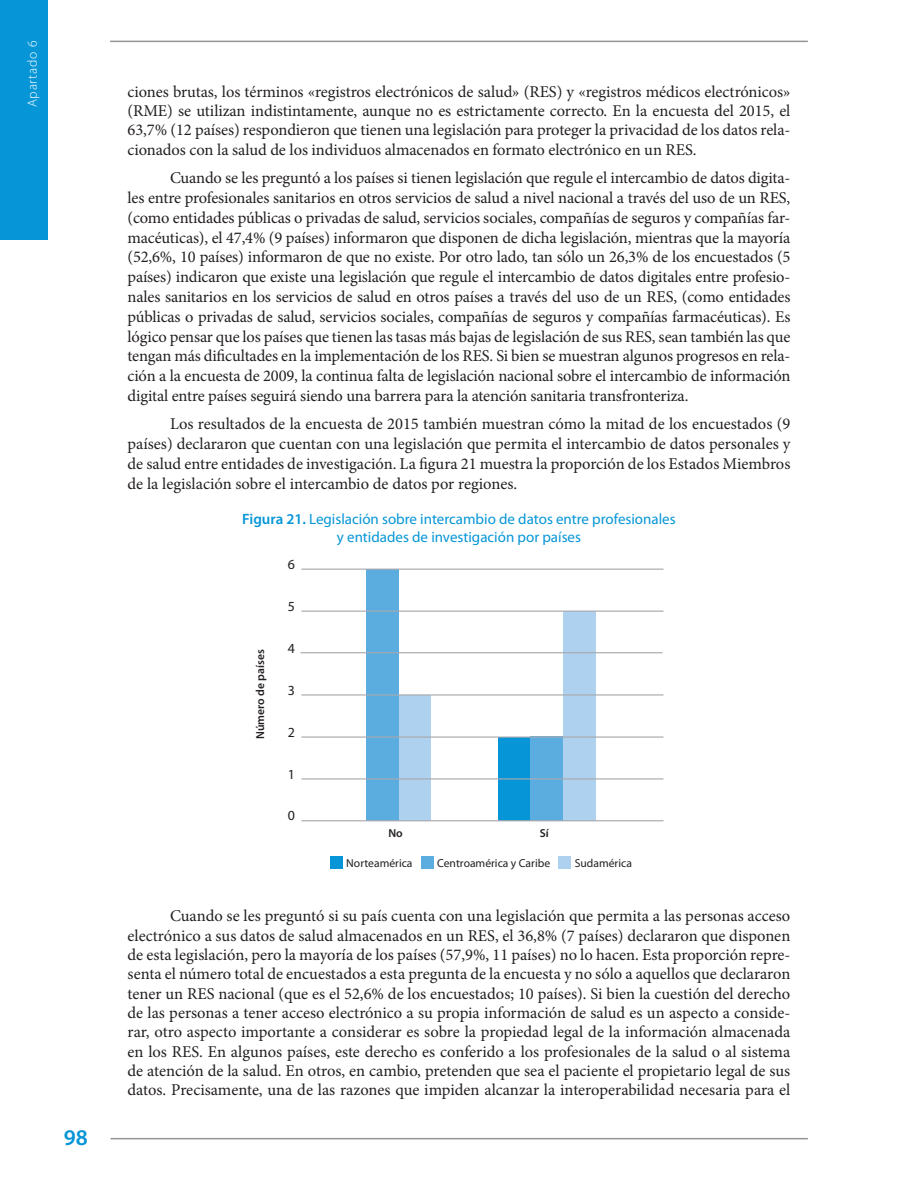
<style>
.page{position:relative;width:918px;height:1188px;background:#fff}
.page>*{position:absolute;margin:0;border:0;box-sizing:border-box;transform-origin:0 0}
.t1{font:600 22.5px "Myriad Pro";color:#0696d7}
.t2{font:16.5px/19.8px "Minion Pro";letter-spacing:-.005em;color:#231f20;text-align:justify}
.t3{font:15px/18px "Myriad Pro";color:#0696d7;text-align:center}
.t4{font:13.95px "Myriad Pro";color:#231f20}
.t5{font:300 13.5px "Myriad Pro";letter-spacing:.05em;color:#fff}
.t6{font:11.55px "Myriad Pro";color:#231f20}
.t7{font:600 11.55px "Myriad Pro";color:#231f20}
.s1{font-weight:600}
</style>
<div class="page">
<hr style="left:111px;top:1138px;width:697px;height:1px;background:#939598">
<hr style="left:110px;top:41px;width:698px;height:1px;background:#939598">
<div style="left:398px;top:695px;width:33px;height:126px;background:#add1ee"></div>
<div style="left:563px;top:611px;width:32px;height:210px;background:#add1ee"></div>
<div style="left:366px;top:569px;width:33px;height:251px;background:#5bade0"></div>
<div style="left:498px;top:737px;width:33px;height:83px;background:#0696d7"></div>
<div style="left:530px;top:737px;width:33px;height:84px;background:#5bade0"></div>
<hr style="left:301px;top:778px;width:363px;height:2px;background:#a8a9ad">
<hr style="left:301px;top:736px;width:363px;height:2px;background:#a8a9ad">
<hr style="left:301px;top:694px;width:363px;height:2px;background:#a8a9ad">
<hr style="left:301px;top:569px;width:363px;height:1px;background:#a8a9ad">
<hr style="left:301px;top:611px;width:363px;height:1px;background:#a8a9ad">
<hr style="left:301px;top:820px;width:363px;height:1px;background:#a8a9ad">
<hr style="left:301px;top:652px;width:362px;height:1px;background:#a8a9ad">
<div style="left:331px;top:857px;width:12px;height:12px;background:#0696d7"></div>
<div style="left:421px;top:857px;width:12px;height:12px;background:#5bade0"></div>
<div style="left:558px;top:857px;width:12px;height:12px;background:#add1ee"></div>
<div style="left:0;top:0;width:48px;height:240px;background:#0696d7"></div>
<p class="t5" style="left:24px;top:107px;width:68px;rotate:-90deg">Apartado 6</p>
<h1 class="t1" style="left:64px;top:1123px;width:26px">98</h1>
<p class="t2" style="left:128px;top:82px;width:664px;line-height:19.4px">ciones brutas, los términos «registros electrónicos de salud» (RES) y «registros médicos electrónicos» (RME) se utilizan indistintamente, aunque no es estrictamente correcto. En la encuesta del 2015, el 63,7% (12 países) respondieron que tienen una legislación para proteger la privacidad de los datos rela&shy;cionados con la salud de los individuos almacenados en formato electrónico en un RES.</p>
<p class="t2" style="left:128px;top:168px;width:664px;text-indent:43px">Cuando se les preguntó a los países si tienen legislación que regule el intercambio de datos digita&shy;les entre profesionales sanitarios en otros servicios de salud a nivel nacional a través del uso de un RES, (como entidades públicas o privadas de salud, servicios sociales, compañías de seguros y compañías far&shy;macéuticas), el 47,4% (9 países) informaron que disponen de dicha legislación, mientras que la mayoría (52,6%, 10 países) informaron de que no existe. Por otro lado, tan sólo un 26,3% de los encuestados (5 países) indicaron que existe una legislación que regule el intercambio de datos digitales entre profesio&shy;nales sanitarios en los servicios de salud en otros países a través del uso de un RES, (como entidades públicas o privadas de salud, servicios sociales, compañías de seguros y compañías farmacéuticas). Es lógico pensar que los países que tienen las tasas más bajas de legislación de sus RES, sean también las que tengan más dificultades en la implementación de los RES. Si bien se muestran algunos progresos en rela&shy;ción a la encuesta de 2009, la continua falta de legislación nacional sobre el intercambio de información digital entre países seguirá siendo una barrera para la atención sanitaria transfronteriza.</p>
<p class="t2" style="left:128px;top:414px;width:664px;text-indent:43px">Los resultados de la encuesta de 2015 también muestran cómo la mitad de los encuestados (9 países) declararon que cuentan con una legislación que permita el intercambio de datos personales y de salud entre entidades de investigación. La figura 21 muestra la proporción de los Estados Miembros de la legislación sobre el intercambio de datos por regiones.</p>
<p class="t3" style="left:242px;top:509px;width:435px"><span class="s1">Figura 21.</span> Legislación sobre intercambio de datos entre profesionales y entidades de investigación por países</p>
<p class="t4" style="left:288px;top:556px;width:9px">6</p>
<p class="t4" style="left:288px;top:598px;width:9px">5</p>
<p class="t4" style="left:288px;top:640px;width:9px">4</p>
<p class="t4" style="left:288px;top:682px;width:9px">3</p>
<p class="t4" style="left:288px;top:723px;width:9px">2</p>
<p class="t4" style="left:288px;top:765px;width:9px">1</p>
<p class="t4" style="left:288px;top:807px;width:9px">0</p>
<p class="t7" style="left:388px;top:825px;width:16px">No</p>
<p class="t7" style="left:540px;top:825px;width:11px">Sí</p>
<p class="t6" style="left:346px;top:856px;width:68px">Norteamérica</p>
<p class="t6" style="left:437px;top:856px;width:115px">Centroamérica y Caribe</p>
<p class="t6" style="left:575px;top:856px;width:59px">Sudamérica</p>
<p class="t7" style="left:253px;top:739px;width:91px;rotate:-90deg">Número de países</p>
<p class="t2" style="left:128px;top:906px;width:664px;line-height:19.4px;text-indent:43px">Cuando se les preguntó si su país cuenta con una legislación que permita a las personas acceso electrónico a sus datos de salud almacenados en un RES, el 36,8% (7 países) declararon que disponen de esta legislación, pero la mayoría de los países (57,9%, 11 países) no lo hacen. Esta proporción repre&shy;senta el número total de encuestados a esta pregunta de la encuesta y no sólo a aquellos que declararon tener un RES nacional (que es el 52,6% de los encuestados; 10 países). Si bien la cuestión del derecho de las personas a tener acceso electrónico a su propia información de salud es un aspecto a conside&shy;rar, otro aspecto importante a considerar es sobre la propiedad legal de la información almacenada en los RES. En algunos países, este derecho es conferido a los profesionales de la salud o al sistema de atención de la salud. En otros, en cambio, pretenden que sea el paciente el propietario legal de sus datos. Precisamente, una de las razones que impiden alcanzar la interoperabilidad necesaria para el</p>
</div>
